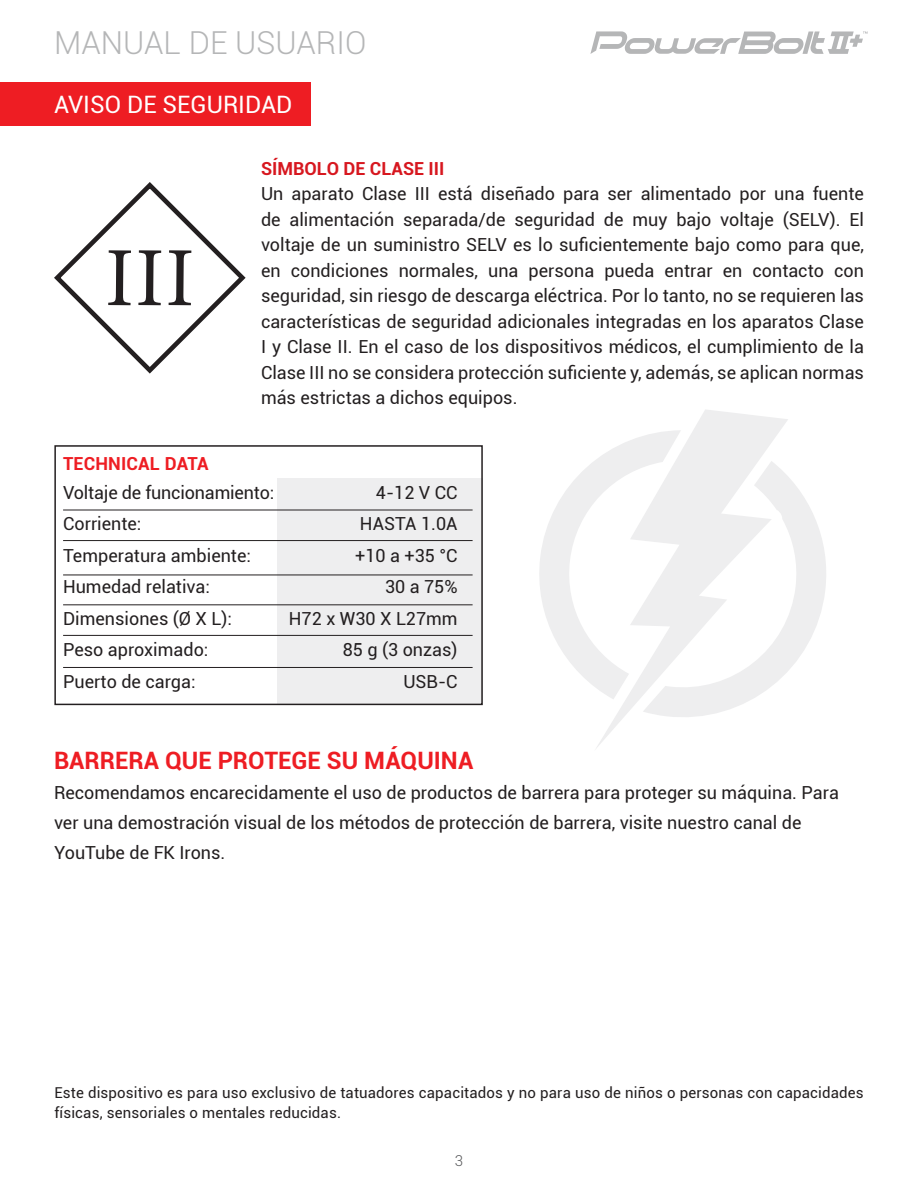
<style>
.page{position:relative;width:918px;height:1188px;background:#fff}
.page>*{position:absolute;margin:0;border:0;box-sizing:border-box;transform-origin:0 0}
.t1{font:300 31.65px "Roboto";color:#b5b6b7}
.t2{font:700 24px "Roboto";color:#ee1d23}
.t3{font:24px "Roboto";color:#fff}
.t4{font:18px/25.5px "Roboto";color:#231f20;text-align:justify}
.t5{font:700 18px "Roboto";color:#d7171f}
.t6{font:700 18px "Roboto";letter-spacing:.01em;color:#ee1d23}
.t7{font:15px/19.5px "Roboto";letter-spacing:.01em;color:#231f20}
.t8{font:300 15px "Roboto";color:#57585a}
</style>
<div class="page">
<svg style="left:590px;top:31px;width:278px;height:23px"></svg>
<div style="left:277px;top:478px;width:206px;height:227px;background:#eeeeef"></div>
<svg style="left:54px;top:182px;width:192px;height:192px"></svg>
<div style="left:0;top:83px;width:310px;height:43px;background:#ee1d23"></div>
<hr style="left:63px;top:510px;width:410px;height:1px;background:#231f20">
<hr style="left:63px;top:540px;width:410px;height:1px;background:#231f20">
<hr style="left:63px;top:575px;width:410px;height:1px;background:#231f20">
<hr style="left:63px;top:604px;width:410px;height:1px;background:#231f20">
<hr style="left:63px;top:635px;width:410px;height:1px;background:#231f20">
<hr style="left:63px;top:667px;width:410px;height:1px;background:#231f20">
<div style="left:54px;top:445px;width:429px;height:260px;border:2px solid #231f20"></div>
<svg style="left:539px;top:462px;width:287px;height:224px;fill:#eeeeef"></svg>
<svg style="left:594px;top:410px;width:194px;height:338px"></svg>
<h1 class="t1" style="left:54px;top:21px;width:314px">MANUAL DE USUARIO</h1>
<p class="t3" style="left:54px;top:88px;width:240px">AVISO DE SEGURIDAD</p>
<p class="t6" style="left:63px;top:450px;width:147px">TECHNICAL DATA</p>
<p class="t5" style="left:261px;top:156px;width:185px">SÍMBOLO DE CLASE III</p>
<p class="t4" style="left:261px;top:180px;width:605px">Un aparato Clase III está diseñado para ser alimentado por una fuente de alimentación separada/de seguridad de muy bajo voltaje (SELV). El voltaje de un suministro SELV es lo suficientemente bajo como para que, en condiciones normales, una persona pueda entrar en contacto con seguridad, sin riesgo de descarga eléctrica. Por lo tanto, no se requieren las características de seguridad adicionales integradas en los aparatos Clase I y Clase II. En el caso de los dispositivos médicos, el cumplimiento de la Clase III no se considera protección suficiente y, además, se aplican normas más estrictas a dichos equipos.</p>
<p class="t4" style="left:63px;top:479px;width:213px">Voltaje de funcionamiento:</p>
<p class="t4" style="left:376px;top:479px;width:83px">4-12 V CC</p>
<p class="t4" style="left:63px;top:510px;width:80px">Corriente:</p>
<p class="t4" style="left:360px;top:510px;width:99px">HASTA 1.0A</p>
<p class="t4" style="left:63px;top:542px;width:189px">Temperatura ambiente:</p>
<p class="t4" style="left:355px;top:542px;width:104px">+10 a +35 °C</p>
<p class="t4" style="left:63px;top:573px;width:148px">Humedad relativa:</p>
<p class="t4" style="left:385px;top:573px;width:74px">30 a 75%</p>
<p class="t4" style="left:63px;top:605px;width:170px">Dimensiones (Ø X L):</p>
<p class="t4" style="left:289px;top:605px;width:170px">H72 x W30 X L27mm</p>
<p class="t4" style="left:63px;top:636px;width:147px">Peso aproximado:</p>
<p class="t4" style="left:343px;top:636px;width:116px">85 g (3 onzas)</p>
<p class="t4" style="left:63px;top:668px;width:134px">Puerto de carga:</p>
<p class="t4" style="left:403px;top:668px;width:56px">USB-C</p>
<p class="t2" style="left:54px;top:744px;width:421px">BARRERA QUE PROTEGE SU MÁQUINA</p>
<p class="t4" style="left:54px;top:777px;width:787px;line-height:30px;text-align:left">Recomendamos encarecidamente el uso de productos de barrera para proteger su máquina. Para ver una demostración visual de los métodos de protección de barrera, visite nuestro canal de<br>YouTube de FK Irons.</p>
<p class="t7" style="left:54px;top:1082px;width:811px">Este dispositivo es para uso exclusivo de tatuadores capacitados y no para uso de niños o personas con capacidades físicas, sensoriales o mentales reducidas.</p>
<p class="t8" style="left:455px;top:1151px;width:10px">3</p>
</div>
